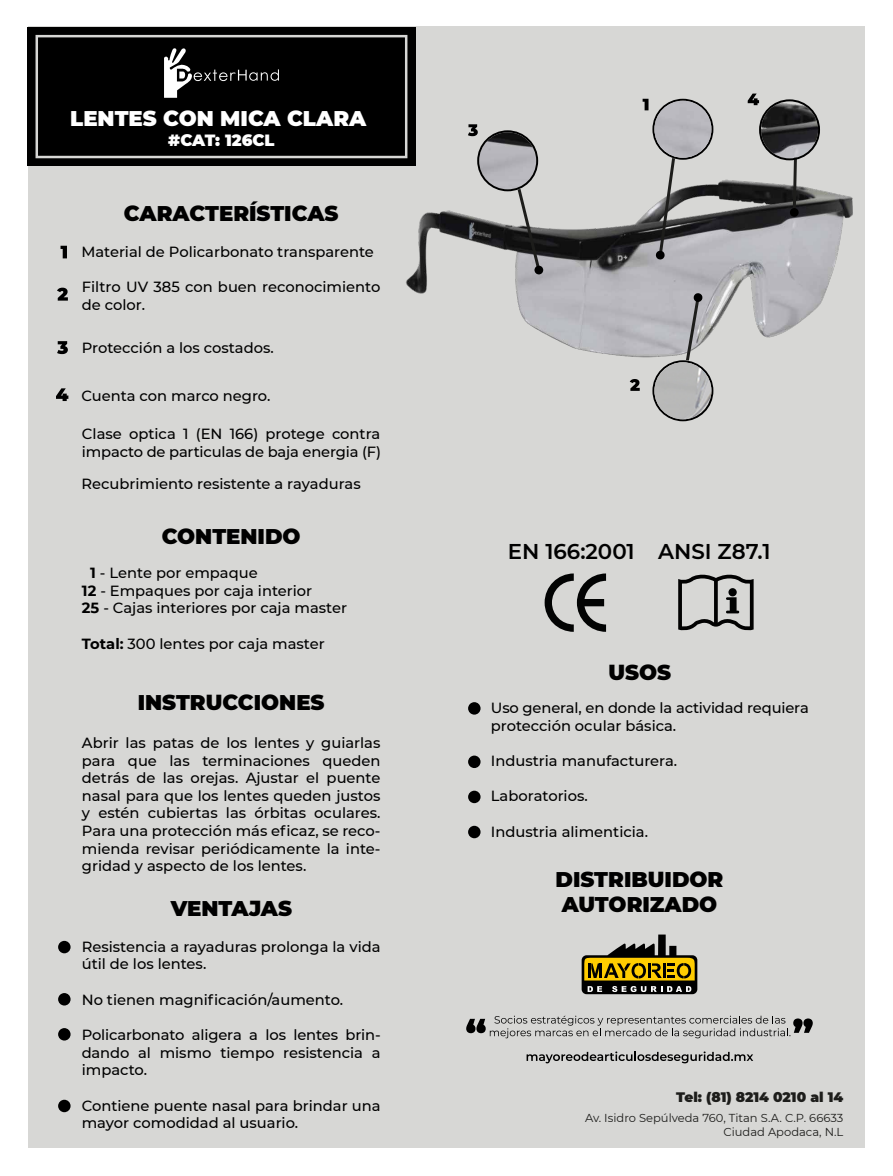
<style>
.page{position:relative;width:893px;height:1176px;background:#fff}
.page>*{position:absolute;margin:0;border:0;box-sizing:border-box;transform-origin:0 0}
.t1{font:600 21.38px "Montserrat";color:#010101}
.t2{font:900 21.25px/25.5px "Montserrat";color:#000}
.t3{font:900 21.25px "Montserrat";color:#fff}
.t4{font:900 16.25px "Montserrat";color:#fff}
.t5{font:500 14.75px/17.6px "Montserrat";color:#000}
.t6{font:900 13.75px "Montserrat";color:#1d1d1b}
.t7{font:11.5px/13.9px "Montserrat";color:#1d1d1b;text-align:right}
.s1{font-weight:700}
</style>
<div class="page">
<div style="left:28px;top:27px;width:837px;height:1120px;background:#d7d7d5"></div>
<div style="left:27px;top:28px;width:389px;height:138px;background:#000"></div>
<div style="left:36px;top:35px;width:371px;height:123px;border:2px solid #d7d7d5"></div>
<svg style="left:61px;top:246px;width:6px;height:12px"></svg>
<svg style="left:57px;top:287px;width:11px;height:13px"></svg>
<svg style="left:57px;top:341px;width:11px;height:13px"></svg>
<svg style="left:56px;top:388px;width:12px;height:13px"></svg>
<svg style="left:164px;top:48px;width:115px;height:50px"></svg>
<svg style="left:544px;top:573px;width:62px;height:58px"></svg>
<div style="left:468px;top:702px;width:12px;height:12px;background:#000;border-radius:50%"></div>
<div style="left:468px;top:755px;width:12px;height:12px;background:#000;border-radius:50%"></div>
<div style="left:468px;top:790px;width:12px;height:13px;background:#000;border-radius:50%"></div>
<div style="left:468px;top:825px;width:12px;height:13px;background:#000;border-radius:50%"></div>
<div style="left:58px;top:940px;width:13px;height:13px;background:#000;border-radius:50%"></div>
<svg style="left:58px;top:992px;width:13px;height:13px"></svg>
<svg style="left:58px;top:1027px;width:13px;height:13px"></svg>
<div style="left:58px;top:1099px;width:13px;height:12px;background:#000;border-radius:50%"></div>
<svg style="left:678px;top:574px;width:76px;height:57px"></svg>
<svg style="left:526px;top:1051px;width:227px;height:12px"></svg>
<svg style="left:581px;top:934px;width:116px;height:59px"></svg>
<svg style="left:466px;top:1015px;width:346px;height:22px"></svg>
<img style="left:360px;top:152px;width:493px;height:230px">
<svg style="left:629px;top:379px;width:10px;height:12px"></svg>
<svg style="left:642px;top:99px;width:71px;height:161px"></svg>
<svg style="left:468px;top:124px;width:74px;height:149px"></svg>
<svg style="left:747px;top:93px;width:73px;height:124px"></svg>
<svg style="left:652px;top:292px;width:61px;height:129px"></svg>
<img style="left:654px;top:362px;width:57px;height:57px;border-radius:28px">
<img style="left:654px;top:101px;width:57px;height:57px;border-radius:28px">
<h2 class="t3" style="left:70px;top:103px;width:298px">LENTES CON MICA CLARA</h2>
<p class="t4" style="left:168px;top:128px;width:108px">#CAT: 126CL</p>
<h2 class="t2" style="left:124px;top:199px;width:216px">CARACTERÍSTICAS</h2>
<p class="t5" style="left:81px;top:243px;width:294px">Material de Policarbonato transparente</p>
<p class="t5" style="left:82px;top:277px;width:300px">Filtro UV 385 con buen reconocimiento de color.</p>
<p class="t5" style="left:82px;top:338px;width:193px">Protección a los costados.</p>
<p class="t5" style="left:81px;top:386px;width:191px">Cuenta con marco negro.</p>
<p class="t5" style="left:82px;top:424px;width:300px">Clase optica 1 (EN 166) protege contra impacto de particulas de baja energia (F)</p>
<p class="t5" style="left:81px;top:474px;width:281px">Recubrimiento resistente a rayaduras</p>
<h2 class="t2" style="left:162px;top:522px;width:140px">CONTENIDO</h2>
<p class="t5" style="left:82px;top:563px;width:266px;text-indent:8px"><span class="s1">1</span> - Lente por empaque<br><span class="s1">12</span> - Empaques por caja interior<br><span class="s1">25</span> - Cajas interiores por caja master</p>
<p class="t5" style="left:82px;top:633px;width:244px"><span class="s1">Total:</span> 300 lentes por caja master</p>
<h2 class="t2" style="left:138px;top:688px;width:188px">INSTRUCCIONES</h2>
<p class="t5" style="left:82px;top:733px;width:300px;text-align:justify">Abrir las patas de los lentes y guiarlas para que las terminaciones queden detrás de las orejas. Ajustar el puente nasal para que los lentes queden justos y estén cubiertas las órbitas oculares.<br>Para una protección más eficaz, se reco&shy;mienda revisar periódicamente la inte&shy;gridad y aspecto de los lentes.</p>
<h2 class="t2" style="left:171px;top:894px;width:123px">VENTAJAS</h2>
<p class="t5" style="left:82px;top:936px;width:300px">Resistencia a rayaduras prolonga la vida útil de los lentes.</p>
<p class="t5" style="left:82px;top:989px;width:263px">No tienen magnificación/aumento.</p>
<p class="t5" style="left:82px;top:1025px;width:300px;text-align:justify">Policarbonato aligera a los lentes brin&shy;dando al mismo tiempo resistencia a impacto.</p>
<p class="t5" style="left:82px;top:1095px;width:300px">Contiene puente nasal para brindar una mayor comodidad al usuario.</p>
<h1 class="t1" style="left:508px;top:536px;width:264px">EN 166:2001 ANSI Z87.1</h1>
<h2 class="t2" style="left:608px;top:658px;width:64px">USOS</h2>
<p class="t5" style="left:491px;top:698px;width:319px">Uso general, en donde la actividad requiera protección ocular básica.</p>
<p class="t5" style="left:491px;top:751px;width:188px">Industria manufacturera.</p>
<p class="t5" style="left:491px;top:786px;width:98px">Laboratorios.</p>
<p class="t5" style="left:491px;top:821px;width:159px">Industria alimenticia.</p>
<h2 class="t2" style="left:555px;top:864px;width:169px">DISTRIBUIDOR<br>AUTORIZADO</h2>
<p class="t6" style="left:676px;top:1086px;width:169px">Tel: (81) 8214 0210 al 14</p>
<p class="t7" style="left:585px;top:1110px;width:260px">Av. Isidro Sepúlveda 760, Titan S.A. C.P. 66633<br>Ciudad Apodaca, N.L</p>
</div>
